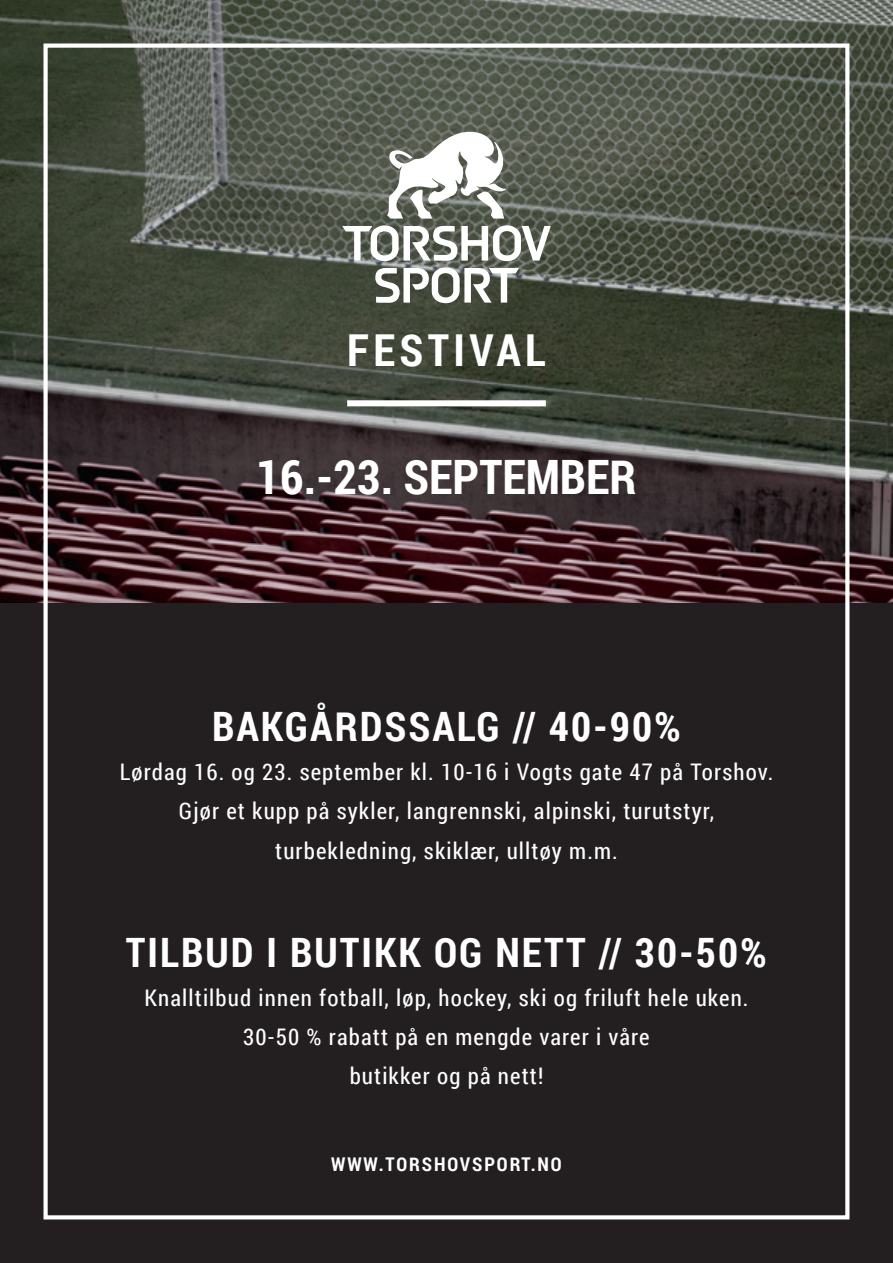
<style>
.page{position:relative;width:893px;height:1263px;background:#fff}
.page>*{position:absolute;margin:0;border:0;box-sizing:border-box;transform-origin:0 0}
.t1{font:700 47.4px "Roboto Condensed";color:#fff}
.t2{font:700 44.1px "Roboto Condensed";letter-spacing:.1em;color:#fff}
.t3{font:700 40.5px "Roboto Condensed";letter-spacing:.05em;color:#fff}
.t4{font:22.8px/39.8px "Roboto Condensed";letter-spacing:.05em;color:#fff;text-align:center}
.t5{font:700 18.9px "Roboto Condensed";letter-spacing:.1em;color:#fff}
</style>
<div class="page">
<img style="left:0;top:0;width:893px;height:604px">
<div style="left:0;top:604px;width:893px;height:659px;background:#231f20"></div>
<div style="left:44px;top:44px;width:805px;height:1175px;border:4px solid #fff"></div>
<div style="left:347px;top:400px;width:199px;height:6px;background:#fff"></div>
<svg style="left:342px;top:225px;width:209px;height:36px"></svg>
<svg style="left:375px;top:267px;width:144px;height:36px"></svg>
<svg style="left:387px;top:129px;width:121px;height:90px"></svg>
<p class="t2" style="left:347px;top:319px;width:200px">FESTIVAL</p>
<p class="t1" style="left:256px;top:444px;width:381px">16.-23. SEPTEMBER</p>
<p class="t3" style="left:212px;top:698px;width:470px">BAKGÅRDSSALG // 40-90%</p>
<p class="t4" style="left:120px;top:751px;width:655px">Lørdag 16. og 23. september kl. 10-16 i Vogts gate 47 på Torshov.<br>Gjør et kupp på sykler, langrennski, alpinski, turutstyr, turbekledning, skiklær, ulltøy m.m.</p>
<p class="t3" style="left:126px;top:924px;width:643px">TILBUD I BUTIKK OG NETT // 30-50%</p>
<p class="t4" style="left:145px;top:977px;width:605px;line-height:39px">Knalltilbud innen fotball, løp, hockey, ski og friluft hele uken.<br>30-50 % rabatt på en mengde varer i våre</p>
<p class="t4" style="left:350px;top:1055px;width:195px">butikker og på nett!</p>
<p class="t5" style="left:331px;top:1150px;width:232px">WWW.TORSHOVSPORT.NO</p>
</div>
